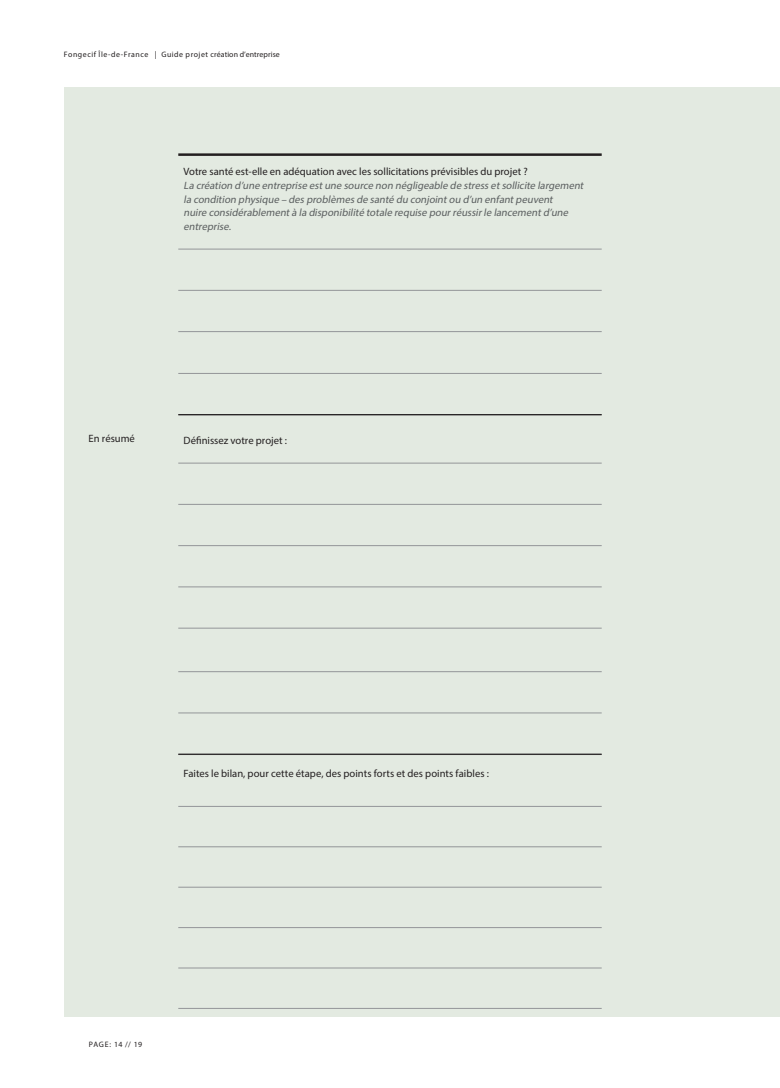
<style>
.page{position:relative;width:780px;height:1088px;background:#fff}
.page>*{position:absolute;margin:0;border:0;box-sizing:border-box;transform-origin:0 0}
.t1{font:italic 10.62px/13.8px "Myriad Pro";color:#5a5e5f}
.t2{font:10.62px "Myriad Pro";color:#231f20}
.t3{font:7.88px "Myriad Pro";letter-spacing:.06em;color:#231f20}
</style>
<div class="page">
<div style="left:7px;top:7px;width:773px;height:1010px;background:#e3eae1"></div>
<div style="left:7px;top:7px;width:57px;height:1074px;background:#fff"></div>
<div style="left:7px;top:7px;width:773px;height:80px;background:#fff"></div>
<hr style="left:178px;top:249px;width:423px;height:1px;background:#939598">
<hr style="left:178px;top:290px;width:423px;height:1px;background:#939598">
<hr style="left:178px;top:331px;width:423px;height:1px;background:#939598">
<hr style="left:178px;top:373px;width:423px;height:1px;background:#939598">
<hr style="left:178px;top:463px;width:423px;height:1px;background:#939598">
<hr style="left:178px;top:504px;width:423px;height:1px;background:#939598">
<hr style="left:178px;top:545px;width:423px;height:1px;background:#939598">
<hr style="left:178px;top:586px;width:423px;height:1px;background:#939598">
<hr style="left:178px;top:628px;width:423px;height:1px;background:#939598">
<hr style="left:178px;top:671px;width:423px;height:1px;background:#939598">
<hr style="left:178px;top:713px;width:423px;height:1px;background:#939598">
<hr style="left:178px;top:806px;width:423px;height:1px;background:#939598">
<hr style="left:178px;top:846px;width:423px;height:1px;background:#939598">
<hr style="left:178px;top:887px;width:423px;height:1px;background:#939598">
<hr style="left:178px;top:927px;width:423px;height:1px;background:#939598">
<hr style="left:178px;top:968px;width:423px;height:1px;background:#939598">
<hr style="left:178px;top:1008px;width:423px;height:1px;background:#939598">
<hr style="left:178px;top:153px;width:423px;height:3px;background:#231f20">
<hr style="left:178px;top:414px;width:423px;height:1px;background:#231f20">
<hr style="left:178px;top:753px;width:423px;height:2px;background:#231f20">
<p class="t3" style="left:64px;top:49px;width:217px">Fongecif Île-de-France | Guide projet création d’entreprise</p>
<p class="t2" style="left:183px;top:165px;width:345px">Votre santé est-elle en adéquation avec les sollicitations prévisibles du projet ?</p>
<p class="t1" style="left:183px;top:178px;width:403px">La création d’une entreprise estune source non négligeable de stressetsollicite largement la condition physique – desproblèmesde santé du conjointou d’un enfantpeuvent<br>nuire considérablementà la disponibilité totale requise pourréussirle lancementd’une entreprise.</p>
<p class="t2" style="left:89px;top:432px;width:48px">En résumé</p>
<p class="t2" style="left:183px;top:434px;width:105px">Définissez votre projet :</p>
<p class="t2" style="left:183px;top:766px;width:307px">Faites le bilan, pour cette étape, des points forts et des points faibles :</p>
<p class="t3" style="left:89px;top:1039px;width:55px">PAGE: 14 // 19</p>
</div>
